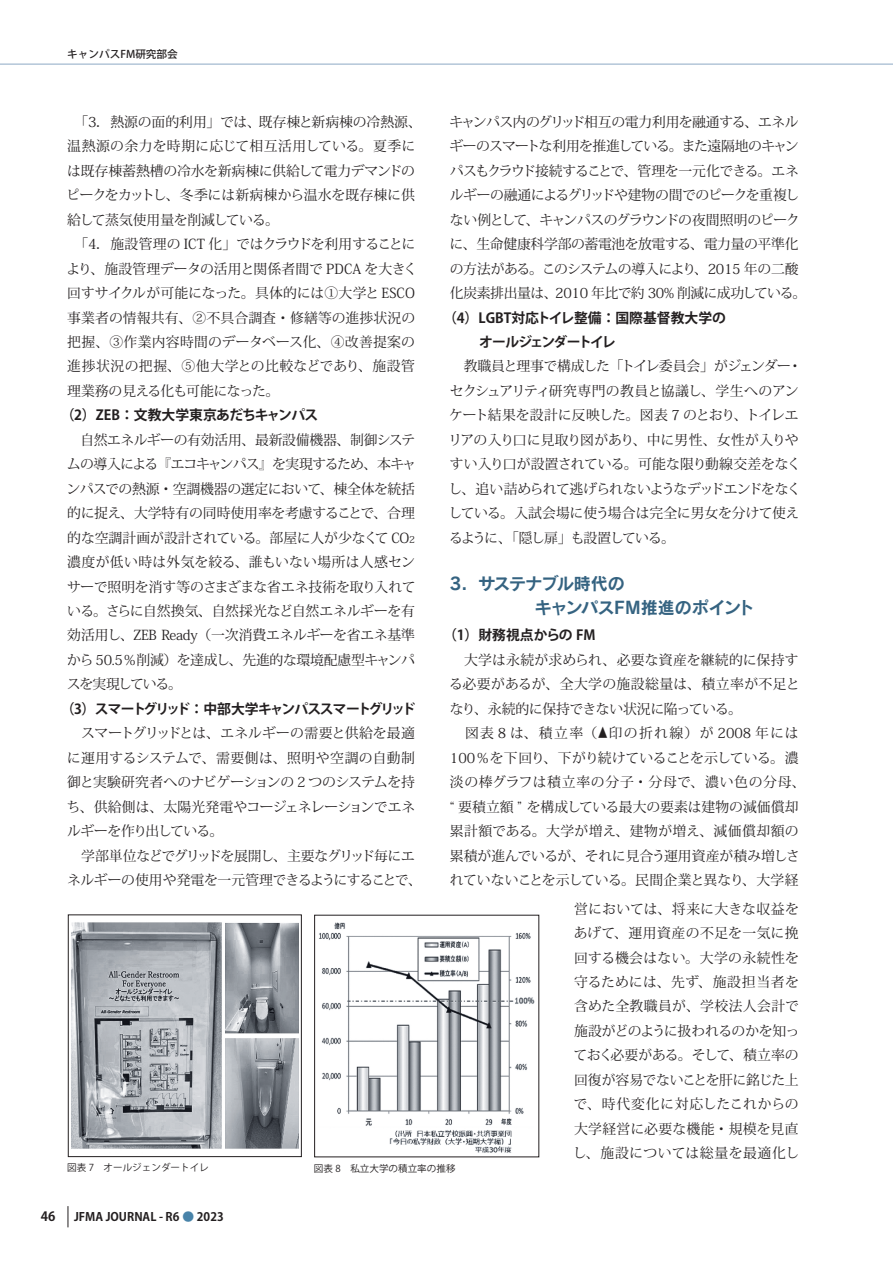
<style>
.page{position:relative;width:893px;height:1263px;background:#fff}
.page>*{position:absolute;margin:0;border:0;box-sizing:border-box;transform-origin:0 0}
.t1{font:16.95px/24.5px "Rodin Pro B";letter-spacing:-.07em;color:#356381}
.t2{font:13.8px/24.5px "Koz Min Pro";letter-spacing:-.015em;color:#231f20}
.t3{font:13.8px/24.5px "Koz Min Pro";letter-spacing:.005em;color:#231f20}
.t4{font:13.8px/24.5px "Koz Min Pro";letter-spacing:-.035em;color:#231f20}
.t5{font:700 13.8px/24.5px "Koz Go Pro";letter-spacing:-.02em;color:#231f20}
.t6{font:700 13.8px "Koz Go Pro";letter-spacing:-.135em;color:#231f20}
.t7{font:700 13.8px "Koz Go Pro";letter-spacing:-.045em;color:#231f20}
.t8{font:13.8px "Koz Min Pr 6 N";letter-spacing:-.04em;color:#231f20}
.t9{font:700 13.8px "Koz Go Pro";color:#231f20}
.t10{font:700 12.75px "Koz Go Pro";color:#231f20}
.t11{font:700 11.7px "Koz Go Pro";color:#231f20}
.t12{font:500 10.65px "Koz Go Pro";color:#231f20}
.t13{font:9.6px "Koz Go Pro";color:#231f20}
.s1{font-family:"Koz Min Pro"}
.s2{font-size:9.6px}
.s3{color:#4883a9}
</style>
<div class="page">
<hr style="left:0;top:64px;width:893px;height:1px;background:#8da9c4">
<svg style="left:68px;top:1206px;width:1px;height:21px"></svg>
<img style="left:319px;top:922px;width:216px;height:231px">
<img style="left:71px;top:922px;width:228px;height:227px">
<div style="left:68px;top:915px;width:233px;height:242px;border:1px solid #231f20"></div>
<p class="t12" style="left:67px;top:48px;width:112px">キャンパスFM研究部会</p>
<p class="t2" style="left:66px;top:109px;width:357px">　「3．熱源の面的利用」では、既存棟と新病棟の冷熱源、温熱源の余力を時期に応じて相互活用している。夏季には既存棟蓄熱槽の冷水を新病棟に供給して電力デマンドのピークをカットし、冬季には新病棟から温水を既存棟に供</p>
<p class="t8" style="left:67px;top:212px;width:213px"><span class="s1">給して蒸気使用</span>量を削減している。</p>
<p class="t3" style="left:66px;top:231px;width:353px">　「4．施設管理の ICT 化」ではクラウドを利用することにより、施設管理データの活用と関係者間で PDCA を大きく回すサイクルが可能になった。具体的には①大学と ESCO事業者の情報共有、②不具合調査・修繕等の進捗状況の把握、③作業内容時間のデータベース化、④改善提案の進捗状況の把握、⑤他大学との比較などであり、施設管理業務の見える化も可能になった。</p>
<p class="t7" style="left:61px;top:406px;width:259px">（2）ZEB：文教大学東京あだちキャンパス</p>
<p class="t2" style="left:66px;top:427px;width:351px;text-align:justify">　自然エネルギーの有効活用、最新設備機器、制御システムの導入による『エコキャンパス』を実現するため、本キャンパスでの熱源・空調機器の選定において、棟全体を統括的に捉え、大学特有の同時使用率を考慮することで、合理的な空調計画が設計されている。部屋に人が少なくて CO<span class="s2">2</span>濃度が低い時は外気を絞る、誰もいない場所は人感センサーで照明を消す等のさまざまな省エネ技術を取り入れている。さらに自然換気、自然採光など自然エネルギーを有効活用し、ZEB Ready（一次消費エネルギーを省エネ基準から 50.5％削減）を達成し、先進的な環境配慮型キャンパスを実現している。</p>
<p class="t6" style="left:61px;top:700px;width:356px">（3）スマートグリッド：中部大学キャンパススマートグリッド</p>
<p class="t2" style="left:67px;top:720px;width:356px">　スマートグリッドとは、エネルギーの需要と供給を最適に運用するシステムで、需要側は、照明や空調の自動制御と実験研究者へのナビゲーションの２つのシステムを持ち、供給側は、太陽光発電やコージェネレーションでエネルギーを作り出している。<br>　学部単位などでグリッドを展開し、主要なグリッド毎にエネルギーの使用や発電を一元管理できるようにすることで、</p>
<p class="t4" style="left:449px;top:109px;width:358px">キャンパス内のグリッド相互の電力利用を融通する、エネルギーのスマートな利用を推進している。また遠隔地のキャンパスもクラウド接続することで、管理を一元化できる。エネルギーの融通によるグリッドや建物の間でのピークを重複しない例として、キャンパスのグラウンドの夜間照明のピークに、生命健康科学部の蓄電池を放電する、電力量の平準化の方法がある。このシステムの導入により、2015 年の二酸化炭素排出量は、2010 年比で約 30% 削減に成功している。</p>
<p class="t5" style="left:479px;top:306px;width:248px;text-indent:-36px">（4）LGBT対応トイレ整備：国際基督教大学のオールジェンダートイレ</p>
<p class="t2" style="left:448px;top:354px;width:355px">　教職員と理事で構成した「トイレ委員会」がジェンダー・セクシュアリティ研究専門の教員と協議し、学生へのアンケート結果を設計に反映した。図表 7 のとおり、トイレエリアの入り口に見取り図があり、中に男性、女性が入りやすい入り口が設置されている。可能な限り動線交差をなくし、追い詰められて逃げられないようなデッドエンドをなくしている。入試会場に使う場合は完全に男女を分けて使えるように、「隠し扉」も設置している。</p>
<p class="t1" style="left:450px;top:571px;width:306px">3．サステナブル時代の<br>　　　　　キャンパスＦＭ推進のポイント</p>
<p class="t9" style="left:443px;top:626px;width:154px">（1）財務視点からの FM</p>
<p class="t3" style="left:449px;top:647px;width:358px">　大学は永続が求められ、必要な資産を継続的に保持する必要があるが、全大学の施設総量は、積立率が不足となり、永続的に保持できない状況に陥っている。<br>　図表 8 は、積立率（▲印の折れ線）が 2008 年には<br>100％を下回り、下がり続けていることを示している。濃淡の棒グラフは積立率の分子・分母で、濃い色の分母、“ 要積立額 ” を構成している最大の要素は建物の減価償却累計額である。大学が増え、建物が増え、減価償却額の累積が進んでいるが、それに見合う運用資産が積み増しされていないことを示している。民間企業と異なり、大学経</p>
<p class="t2" style="left:573px;top:896px;width:228px;text-align:justify">営においては、将来に大きな収益をあげて、運用資産の不足を一気に挽回する機会はない。大学の永続性を守るためには、先ず、施設担当者を含めた全教職員が、学校法人会計で施設がどのように扱われるのかを知っておく必要がある。そして、積立率の回復が容易でないことを肝に銘じた上で、時代変化に対応したこれからの大学経営に必要な機能・規模を見直し、施設については総量を最適化し</p>
<p class="t13" style="left:67px;top:1162px;width:143px">図表 7　オールジェンダートイレ</p>
<p class="t13" style="left:314px;top:1162px;width:143px">図表 8　私立大学の積立率の推移</p>
<p class="t10" style="left:41px;top:1208px;width:16px">46</p>
<p class="t11" style="left:74px;top:1209px;width:151px">JFMA JOURNAL - R6 <span class="s3">●</span> 2023</p>
</div>
